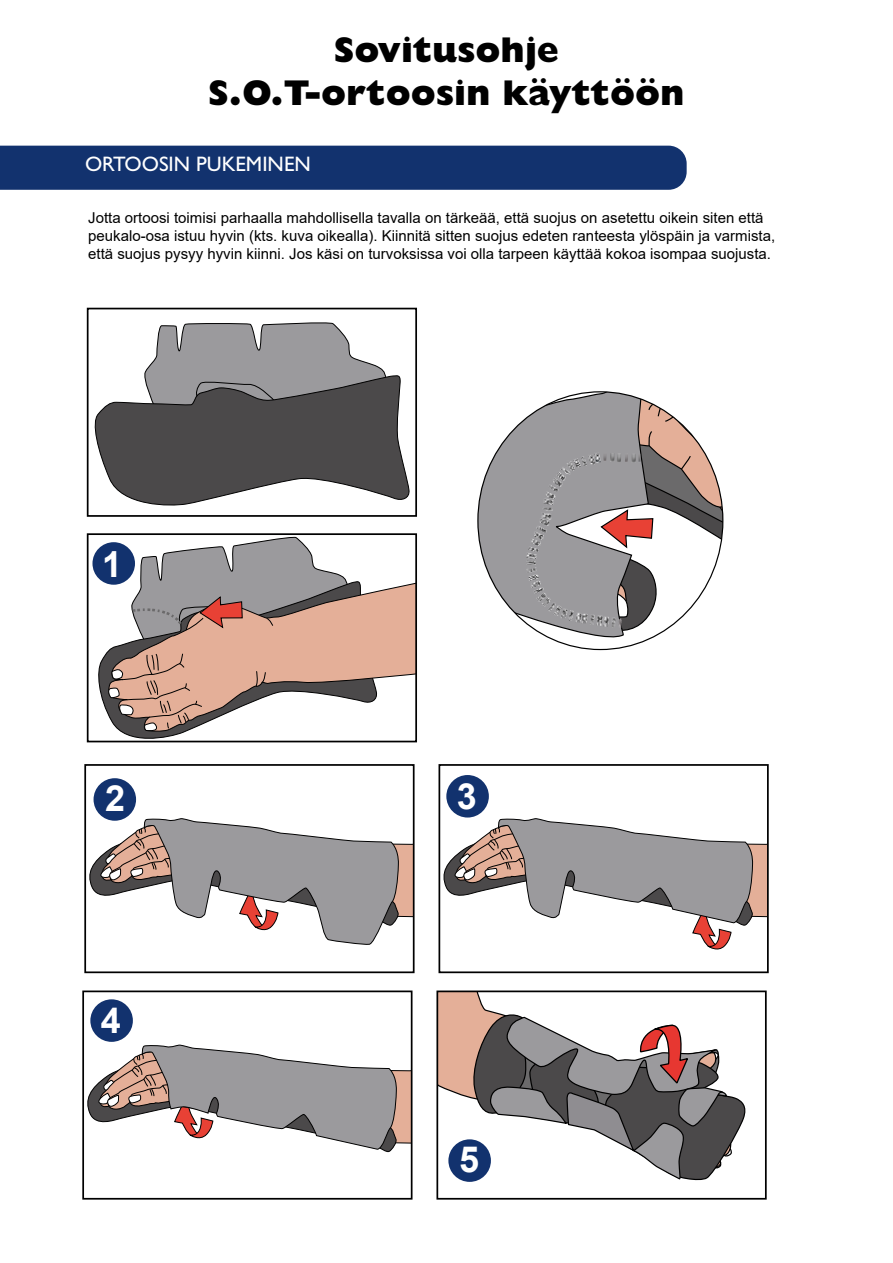
<style>
.page{position:relative;width:893px;height:1263px;background:#fff}
.page>*{position:absolute;margin:0;border:0;box-sizing:border-box;transform-origin:0 0}
.t1{font:800 36px/43.2px "Gill Sans Std";color:#000;text-align:center}
.t2{font:700 36px "Arial";color:#fff}
.t3{font:21px "Gill Sans Std";color:#fff}
.t4{font:15px/18px "Arial";color:#000}
</style>
<div class="page">
<div style="left:0;top:146px;width:687px;height:44px;background:#12326e"></div>
<svg style="left:98px;top:583px;width:87px;height:156px"></svg>
<svg style="left:107px;top:581px;width:307px;height:143px"></svg>
<svg style="left:107px;top:653px;width:96px;height:79px;background:#b69282"></svg>
<svg style="left:255px;top:670px;width:11px;height:17px"></svg>
<div style="left:87px;top:533px;width:330px;height:209px;border:2px solid #000"></div>
<svg style="left:130px;top:535px;width:220px;height:110px"></svg>
<svg style="left:94px;top:322px;width:316px;height:184px"></svg>
<div style="left:87px;top:308px;width:330px;height:209px;border:2px solid #000"></div>
<svg style="left:443px;top:818px;width:323px;height:132px"></svg>
<div style="left:438px;top:764px;width:331px;height:209px;border:2px solid #000"></div>
<svg style="left:89px;top:818px;width:323px;height:127px"></svg>
<div style="left:84px;top:764px;width:331px;height:209px;border:2px solid #000"></div>
<svg style="left:87px;top:1044px;width:322px;height:109px"></svg>
<div style="left:82px;top:990px;width:330px;height:209px;border:2px solid #000"></div>
<svg style="left:474px;top:1097px;width:272px;height:85px"></svg>
<svg style="left:439px;top:993px;width:294px;height:186px"></svg>
<div style="left:436px;top:990px;width:331px;height:209px;border:2px solid #000"></div>
<div style="left:92px;top:542px;width:43px;height:43px;background:#12326e;border-radius:50%"></div>
<div style="left:448px;top:1139px;width:43px;height:43px;background:#12326e;border-radius:50%"></div>
<div style="left:90px;top:999px;width:43px;height:43px;background:#12326e;border-radius:50%"></div>
<div style="left:446px;top:775px;width:43px;height:42px;background:#12326e;border-radius:50%"></div>
<div style="left:94px;top:778px;width:42px;height:43px;background:#12326e;border-radius:50%"></div>
<svg style="left:478px;top:392px;width:245px;height:257px"></svg>
<h1 class="t1" style="left:208px;top:28px;width:478px">Sovitusohje<br>S.O.T-ortoosin käyttöön</h1>
<h2 class="t3" style="left:85px;top:152px;width:227px">ORTOOSIN PUKEMINEN</h2>
<p class="t4" style="left:88px;top:208px;width:688px">Jotta ortoosi toimisi parhaalla mahdollisella tavalla on tärkeää, että suojus on asetettu oikein siten että peukalo-osa istuu hyvin (kts. kuva oikealla). Kiinnitä sitten suojus edeten ranteesta ylöspäin ja varmista, että suojus pysyy hyvin kiinni. Jos käsi on turvoksissa voi olla tarpeen käyttää kokoa isompaa suojusta.</p>
<h1 class="t2" style="left:102px;top:539px;width:22px">1</h1>
<h1 class="t2" style="left:105px;top:773px;width:22px">2</h1>
<h1 class="t2" style="left:457px;top:771px;width:22px">3</h1>
<h1 class="t2" style="left:101px;top:995px;width:22px">4</h1>
<h1 class="t2" style="left:459px;top:1134px;width:22px">5</h1>
</div>
